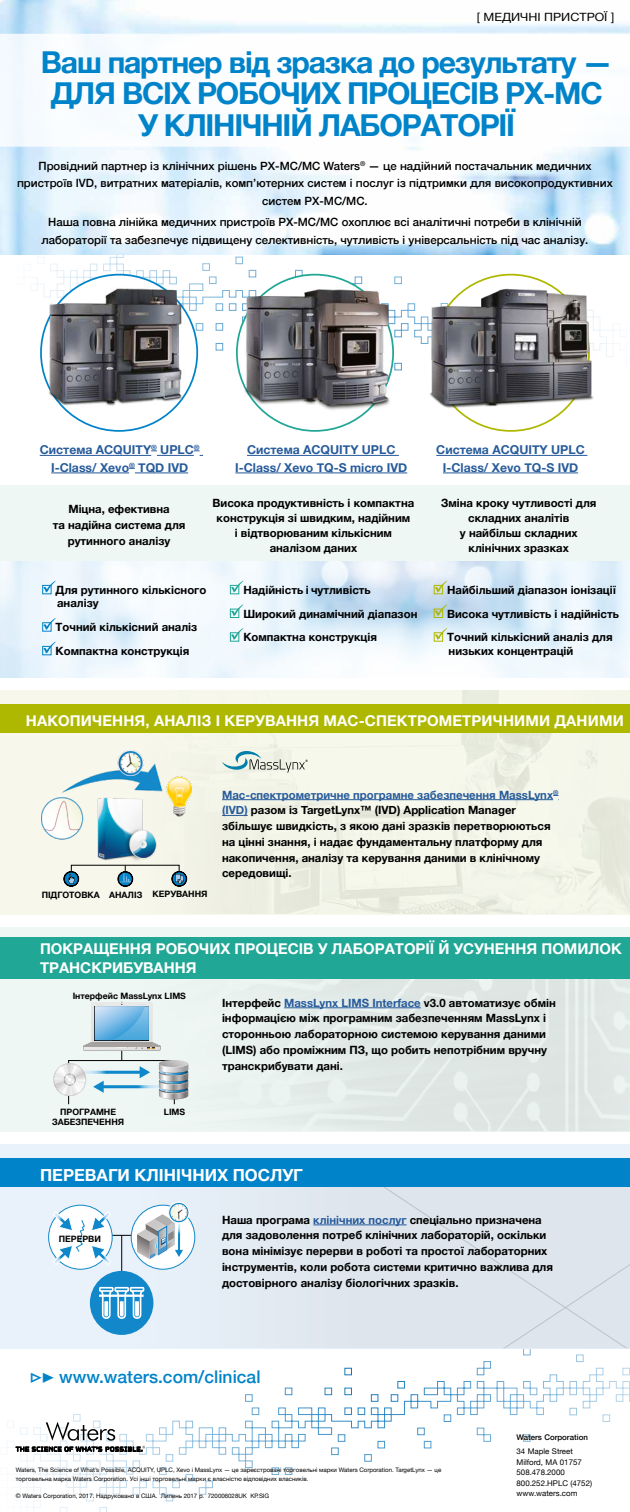
<style>
.page{position:relative;width:630px;height:1512px;background:#fff}
.page>*{position:absolute;margin:0;border:0;box-sizing:border-box;transform-origin:0 0}
.t1{font:700 30.19px/31.5px "Helvetica Neue";letter-spacing:-.04em;color:#0083c9;text-align:center}
.t2{font:500 17.5px "Helvetica Neue";color:#0083c9}
.t3{font:700 16.62px "Helvetica Neue";color:#fff}
.t4{font:700 14.88px/19.2px "Helvetica Neue";color:#fff}
.t5{font:700 12.25px/17.5px "Helvetica Neue";color:#275b9b;text-align:center}
.t6{font:700 11.38px/15.8px "Helvetica Neue";color:#000}
.t7{font:500 11.38px/17.5px "Helvetica Neue";color:#000;text-align:center}
.t8{font:11.38px "Helvetica Neue";color:#000;scale:1.1 1}
.t9{font:700 8.75px/10.5px "Helvetica Neue";color:#000;text-align:center}
.t10{font:7.88px/10.5px "Helvetica Neue";color:#000}
.t11{font:500 7.88px "Helvetica Neue";color:#000}
.t12{font:6.12px/8.8px "Helvetica Neue";color:#000}
.s1{color:#275b9b}
.s2{font-family:"Acumin Pro";font-weight:700}
</style>
<div class="page">
<svg style="left:7px;top:1349px;width:623px;height:163px"></svg>
<div style="left:0;top:927px;width:630px;height:204px;background:#eff7f5"></div>
<div style="left:0;top:1144px;width:630px;height:205px;background:#e9f2fb"></div>
<img style="left:119px;top:978px;width:511px;height:153px">
<svg style="left:119px;top:1187px;width:511px;height:162px"></svg>
<div style="left:0;top:690px;width:630px;height:224px;background:#f7f8eb"></div>
<img style="left:119px;top:690px;width:511px;height:224px">
<div style="left:0;top:485px;width:630px;height:76px;background:#eff7f5"></div>
<svg style="left:31px;top:255px;width:589px;height:177px"></svg>
<img style="left:0;top:0;width:630px;height:255px">
<div style="left:0;top:34px;width:630px;height:113px;background:#fff"></div>
<svg style="left:237px;top:275px;width:156px;height:156px"></svg>
<hr style="left:40px;top:455px;width:111px;height:1px;background:#275b9b">
<hr style="left:157px;top:455px;width:37px;height:1px;background:#275b9b">
<svg style="left:194px;top:451px;width:9px;height:5px"></svg>
<hr style="left:51px;top:473px;width:78px;height:1px;background:#275b9b">
<hr style="left:135px;top:473px;width:53px;height:1px;background:#275b9b">
<hr style="left:247px;top:455px;width:152px;height:1px;background:#275b9b">
<hr style="left:235px;top:473px;width:172px;height:1px;background:#275b9b">
<hr style="left:436px;top:455px;width:151px;height:1px;background:#275b9b">
<hr style="left:443px;top:473px;width:135px;height:1px;background:#275b9b">
<img style="left:424px;top:274px;width:174px;height:149px">
<img style="left:40px;top:271px;width:158px;height:150px">
<img style="left:240px;top:285px;width:155px;height:135px">
<div style="left:42px;top:585px;width:10px;height:9px;border:1px solid #0083c9"></div>
<svg style="left:43px;top:581px;width:13px;height:12px"></svg>
<div style="left:42px;top:622px;width:10px;height:10px;border:1px solid #0083c9"></div>
<svg style="left:43px;top:618px;width:13px;height:12px"></svg>
<div style="left:42px;top:646px;width:10px;height:9px;border:1px solid #0083c9"></div>
<svg style="left:43px;top:642px;width:13px;height:12px"></svg>
<div style="left:230px;top:585px;width:9px;height:9px;border:1px solid #21a795"></div>
<svg style="left:231px;top:581px;width:12px;height:12px"></svg>
<div style="left:230px;top:609px;width:9px;height:9px;border:1px solid #21a795"></div>
<svg style="left:231px;top:604px;width:12px;height:12px"></svg>
<div style="left:230px;top:632px;width:9px;height:10px;border:1px solid #21a795"></div>
<svg style="left:231px;top:628px;width:12px;height:12px"></svg>
<div style="left:434px;top:585px;width:9px;height:9px;border:1px solid #afb800"></div>
<svg style="left:435px;top:581px;width:12px;height:12px"></svg>
<div style="left:434px;top:609px;width:9px;height:9px;border:1px solid #afb800"></div>
<svg style="left:435px;top:604px;width:12px;height:12px"></svg>
<div style="left:434px;top:632px;width:9px;height:10px;border:1px solid #afb800"></div>
<svg style="left:435px;top:628px;width:12px;height:12px"></svg>
<div style="left:0;top:704px;width:630px;height:28px;background:#afb800"></div>
<div style="left:0;top:937px;width:630px;height:41px;background:#21a795"></div>
<div style="left:0;top:1159px;width:630px;height:28px;background:#0083c9"></div>
<hr style="left:284px;top:1008px;width:137px;height:1px;background:#275b9b">
<hr style="left:313px;top:1225px;width:94px;height:1px;background:#275b9b">
<img style="left:42px;top:751px;width:150px;height:113px">
<svg style="left:63px;top:865px;width:124px;height:22px"></svg>
<hr style="left:222px;top:799px;width:331px;height:1px;background:#275b9b">
<svg style="left:553px;top:795px;width:6px;height:5px"></svg>
<svg style="left:222px;top:815px;width:26px;height:1px"></svg>
<svg style="left:222px;top:751px;width:86px;height:22px"></svg>
<svg style="left:16px;top:1422px;width:129px;height:30px"></svg>
<hr style="left:69px;top:1235px;width:105px;height:1px;background:#000">
<hr style="left:122px;top:1235px;width:1px;height:58px;background:#000">
<div style="left:49px;top:1205px;width:63px;height:64px;background:#fff;border-radius:50%"></div>
<div style="left:48px;top:1205px;width:65px;height:65px;border:1px solid #1288ca;border-radius:50%"></div>
<div style="left:90px;top:1271px;width:63px;height:64px;background:#1288ca;border-radius:50%"></div>
<svg style="left:99px;top:1287px;width:45px;height:32px"></svg>
<svg style="left:91px;top:1211px;width:20px;height:20px"></svg>
<svg style="left:91px;top:1245px;width:20px;height:20px"></svg>
<svg style="left:53px;top:1211px;width:32px;height:54px"></svg>
<div style="left:131px;top:1205px;width:64px;height:64px;background:#fff;border-radius:50%"></div>
<div style="left:131px;top:1205px;width:64px;height:65px;border:1px solid #1288ca;border-radius:50%"></div>
<div style="left:168px;top:1202px;width:22px;height:22px;border:2px solid #fff;border-radius:50%"></div>
<div style="left:168px;top:1202px;width:21px;height:21px;border:1px solid #fff;border-radius:50%"></div>
<svg style="left:137px;top:1204px;width:50px;height:55px"></svg>
<hr style="left:122px;top:1002px;width:1px;height:59px;background:#000">
<svg style="left:83px;top:1002px;width:78px;height:49px"></svg>
<svg style="left:54px;top:1060px;width:134px;height:39px"></svg>
<p class="t8" style="left:477px;top:9px;width:126px">[ МЕДИЧНІ ПРИСТРОЇ ]</p>
<h1 class="t1" style="left:41px;top:47px;width:573px">Ваш партнер від зразка до результату —<br>ДЛЯ ВСІХ РОБОЧИХ ПРОЦЕСІВ РХ-МС<br>У КЛІНІЧНІЙ ЛАБОРАТОРІЇ</h1>
<p class="t7" style="left:17px;top:156px;width:597px">Провідний партнер із клінічних рішень РХ-МС/МС Waters<sup>®</sup> — це надійний постачальник медичних пристроїв IVD, витратних матеріалів, комп’ютерних систем і послуг із підтримки для високопродуктивних систем РХ-МС/МС.</p>
<p class="t7" style="left:42px;top:212px;width:548px">Наша повна лінійка медичних пристроїв РХ-МС/МС охоплює всі аналітичні потреби в клінічній лабораторії та забезпечує підвищену селективність, чутливість і універсальність під час аналізу.</p>
<p class="t5" style="left:40px;top:441px;width:161px">Система ACQUITY<sup>®</sup> UPLC<sup>®<br></sup>I-Class/ Xevo<sup>®</sup> TQD IVD</p>
<p class="t6" style="left:53px;top:502px;width:134px;text-align:center">Міцна, ефективна<br>та надійна система для рутинного аналізу</p>
<p class="t6" style="left:213px;top:496px;width:203px;line-height:14.9px;text-align:center">Висока продуктивність і компактна конструкція зі швидким, надійним<br>і відтворюваним кількісним аналізом даних</p>
<p class="t6" style="left:441px;top:496px;width:157px;line-height:14.9px;text-align:center">Зміна кроку чутливості для складних аналітів<br>у найбільш складних клінічних зразках</p>
<p class="t5" style="left:235px;top:441px;width:173px">Система ACQUITY UPLC<br>I-Class/ Xevo TQ-S micro IVD</p>
<p class="t5" style="left:436px;top:441px;width:150px">Система ACQUITY UPLC<br>I-Class/ Xevo TQ-S IVD</p>
<p class="t6" style="left:56px;top:583px;width:152px;line-height:13.7px">Для рутинного кількісного аналізу</p>
<p class="t6" style="left:56px;top:616px;width:143px;line-height:23.7px">Точний кількісний аналіз<br>Компактна конструкція</p>
<p class="t6" style="left:243px;top:578px;width:176px;line-height:23.7px">Надійність і чутливість<br>Широкий динамічний діапазон<br>Компактна конструкція</p>
<p class="t6" style="left:447px;top:578px;width:173px;line-height:23.7px">Найбільший діапазон іонізації<br>Висока чутливість і надійність<br>Точний кількісний аналіз для</p>
<p class="t6" style="left:449px;top:643px;width:126px">низьких концентрацій</p>
<h3 class="t4" style="left:26px;top:712px;width:599px">НАКОПИЧЕННЯ, АНАЛІЗ І КЕРУВАННЯ МАС-СПЕКТРОМЕТРИЧНИМИ ДАНИМИ</h3>
<p class="t9" style="left:42px;top:890px;width:167px">ПІДГОТОВКА АНАЛІЗ КЕРУВАННЯ</p>
<p class="t6" style="left:222px;top:787px;width:338px"><span class="s1">Мас-спектрометричне програмне забезпечення MassLynx</span><sup>® </sup><span class="s1">(IVD)</span> разом із TargetLynx™ (IVD) Application Manager збільшує швидкість, з якою дані зразків перетворюються на цінні знання, і надає фундаментальну платформу для накопичення, аналізу та керування даними в клінічному середовищі.</p>
<h3 class="t4" style="left:40px;top:939px;width:583px">ПОКРАЩЕННЯ РОБОЧИХ ПРОЦЕСІВ У ЛАБОРАТОРІЇ Й УСУНЕННЯ ПОМИЛОК<br>ТРАНСКРИБУВАННЯ</h3>
<p class="t9" style="left:73px;top:990px;width:115px">Інтерфейс MassLynx LIMS</p>
<p class="t9" style="left:52px;top:1106px;width:74px">ПРОГРАМНЕ<br>ЗАБЕЗПЕЧЕННЯ</p>
<p class="t9" style="left:164px;top:1106px;width:23px">LIMS</p>
<p class="t6" style="left:222px;top:995px;width:335px">Інтерфейс <span class="s1">MassLynx LIMS Interface</span> v3.0 автоматизує обмін інформацією між програмним забезпеченням MassLynx і сторонньою лабораторною системою керування даними (LIMS) або проміжним ПЗ, що робить непотрібним вручну транскрибувати дані.</p>
<h3 class="t3" style="left:40px;top:1162px;width:264px">ПЕРЕВАГИ КЛІНІЧНИХ ПОСЛУГ</h3>
<p class="t9" style="left:59px;top:1234px;width:44px">ПЕРЕРВИ</p>
<p class="t6" style="left:222px;top:1212px;width:332px">Наша програма <span class="s1">клінічних послуг</span> спеціально призначена для задоволення потреб клінічних лабораторій, оскільки вона мінімізує перерви в роботі та простої лабораторних інструментів, коли робота системи критично важлива для достовірного аналізу біологічних зразків.</p>
<h2 class="t2" style="left:30px;top:1362px;width:232px"><span class="s2">▷▶</span> www.waters.com/clinical</h2>
<p class="t12" style="left:16px;top:1466px;width:427px">Waters, The Science of What’s Possible, ACQUITY, UPLC, Xevo і MassLynx — це зареєстровані торговельні марки Waters Corporation. TargetLynx — це торговельна марка Waters Corporation. Усі інші торговельні марки є власністю відповідних власників.</p>
<p class="t12" style="left:16px;top:1492px;width:255px">© Waters Corporation, 2017. Надруковано в США. Липень 2017 р. 720006028UK KP.SIG</p>
<p class="t11" style="left:517px;top:1431px;width:73px">Waters Corporation</p>
<p class="t10" style="left:517px;top:1447px;width:77px">34 Maple Street<br>Milford, MA 01757<br>508.478.2000<br>800.252.HPLC (4752) www.waters.com</p>
</div>
